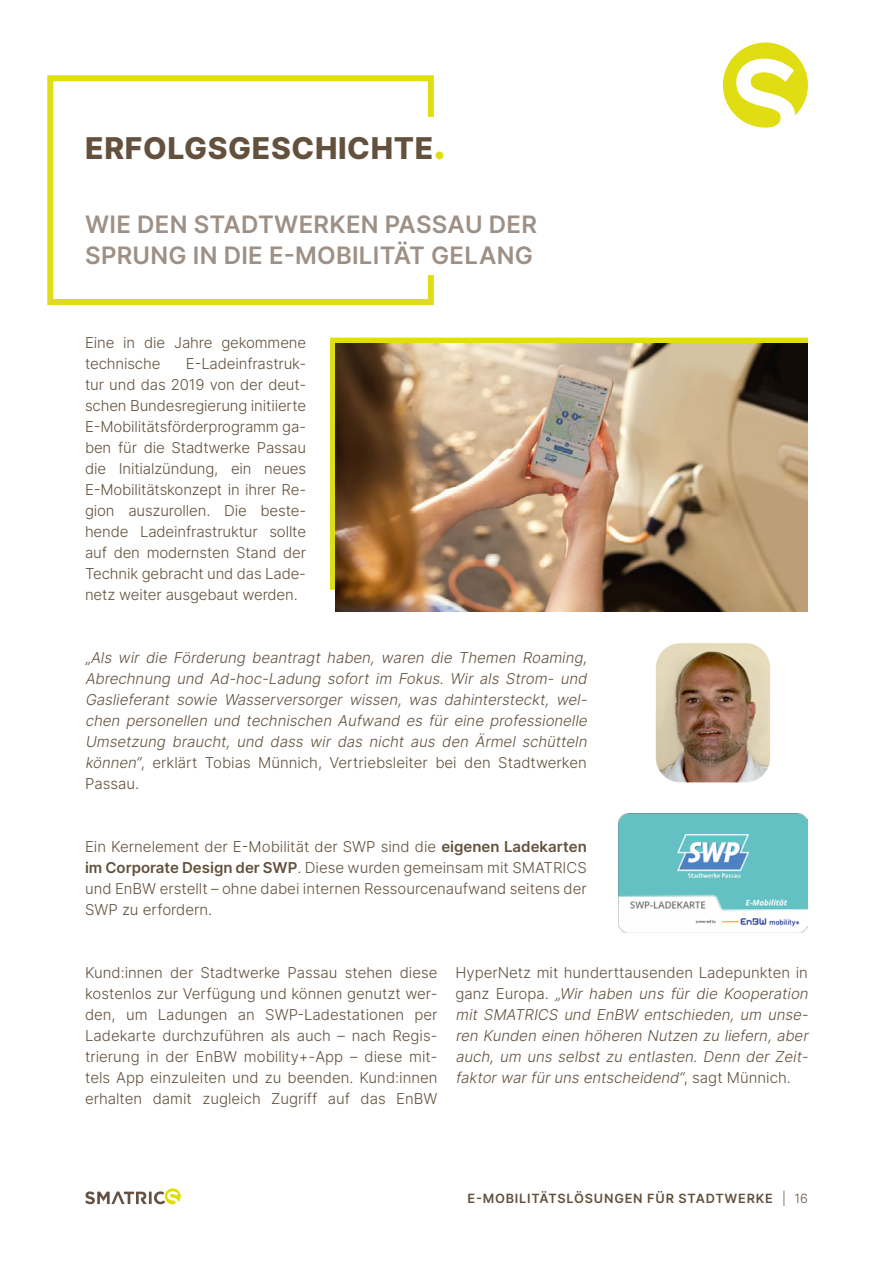
<style>
.page{position:relative;width:893px;height:1263px;background:#fff}
.page>*{position:absolute;margin:0;border:0;box-sizing:border-box;transform-origin:0 0}
.t1{font:800 30px "Inter";letter-spacing:.02em;color:#63513d}
.t2{font:600 24px/31.5px "Inter";letter-spacing:.01em;color:#9e9085}
.t3{font:300 15px/21px "Inter";letter-spacing:-.005em;color:#63513d;text-align:justify}
.t4{font:italic 300 15px/21px "Inter";color:#63513d}
.t5{font:600 12.75px "Inter";letter-spacing:.06em;color:#63513d}
.s1{font-family:"Minion Pro";font-weight:400;color:#e0de12}
.s2{font-style:normal}
.s3{font-weight:600}
.s4{font-weight:300}
</style>
<div class="page">
<svg style="left:85px;top:1188px;width:96px;height:16px"></svg>
<img style="left:657px;top:645px;width:112px;height:136px">
<div style="left:654px;top:642px;width:118px;height:142px;border:2px solid #fff;border-radius:26px"></div>
<svg style="left:330px;top:338px;width:478px;height:252px;background:#d2cd1f"></svg>
<img style="left:336px;top:344px;width:472px;height:268px">
<img style="left:618px;top:813px;width:190px;height:120px">
<div style="left:47px;top:75px;width:387px;height:230px;border:6px solid #e0de12"></div>
<div style="left:420px;top:117px;width:21px;height:158px;background:#fff"></div>
<svg style="left:723px;top:43px;width:85px;height:85px"></svg>
<h1 class="t1" style="left:85px;top:126px;width:362px">ERFOLGSGESCHICHTE<span class="s1">•</span></h1>
<h2 class="t2" style="left:85px;top:208px;width:453px">WIE DEN STADTWERKEN PASSAU DER<br>SPRUNG IN DIE E-MOBILITÄT GELANG</h2>
<p class="t3" style="left:85px;top:332px;width:223px">Eine in die Jahre gekommene technische</p>
<p class="t3" style="left:85px;top:353px;width:223px;text-indent:101px">E-Ladeinfrastruk&shy;tur und das 2019 von der deut&shy;schen Bundesregierung initiierte E-Mobilitätsförderprogramm ga&shy;ben für die Stadtwerke Passau die Initialzündung, ein neues E-Mobilitätskonzept in ihrer Re&shy;gion auszurollen. Die beste&shy;hende Ladeinfrastruktur sollte auf den modernsten Stand der Technik gebracht und das Lade&shy;netz weiter ausgebaut werden.</p>
<p class="t4" style="left:85px;top:647px;width:507px">„Als wir die Förderung beantragt haben, waren die Themen Roaming, Abrechnung und Ad-hoc-Ladung sofort im Fokus. Wir als Strom- und Gaslieferant sowie Wasserversorger wissen, was dahintersteckt, wel&shy;chen personellen und technischen Aufwand es für eine professionelle Umsetzung braucht, und dass wir das nicht aus den Ärmel schütteln können“<span class="s2">, erklärt Tobias Münnich, Vertriebsleiter bei den Stadtwerken Passau.</span></p>
<p class="t3" style="left:85px;top:836px;width:503px">Ein Kernelement der E-Mobilität der SWP sind die <span class="s3">eigenen Ladekarten im Corporate Design der SWP</span>. Diese wurden gemeinsam mit SMATRICS und EnBW erstellt – ohne dabei internen Ressourcenaufwand seitens der SWP zu erfordern.</p>
<p class="t3" style="left:85px;top:962px;width:354px">Kund:innen der Stadtwerke Passau stehen diese kostenlos zur Verfügung und können genutzt wer&shy;den, um Ladungen an SWP-Ladestationen per Ladekarte durchzuführen als auch – nach Regis&shy;trierung in der EnBW mobility+-App – diese mit&shy;tels App einzuleiten und zu beenden. Kund:innen erhalten damit zugleich Zugriff auf das EnBW</p>
<p class="t4" style="left:455px;top:962px;width:358px"><span class="s2">HyperNetz mit hunderttausenden Ladepunkten in g a n z E u ro p a .</span> „Wir haben uns für die Kooperation mit SMATRICS und EnBW entschieden, um unse&shy;ren Kunden einen höheren Nutzen zu liefern, aber auch, um uns selbst zu entlasten. Denn der Zeit&shy;faktorwarfüruns entscheidend“<span class="s2">, s a g t M ü n n i c h .</span></p>
<p class="t5" style="left:468px;top:1189px;width:342px">E-MOBILITÄTSLÖSUNGEN FÜR STADTWERKE <span class="s4">| 16</span></p>
</div>
